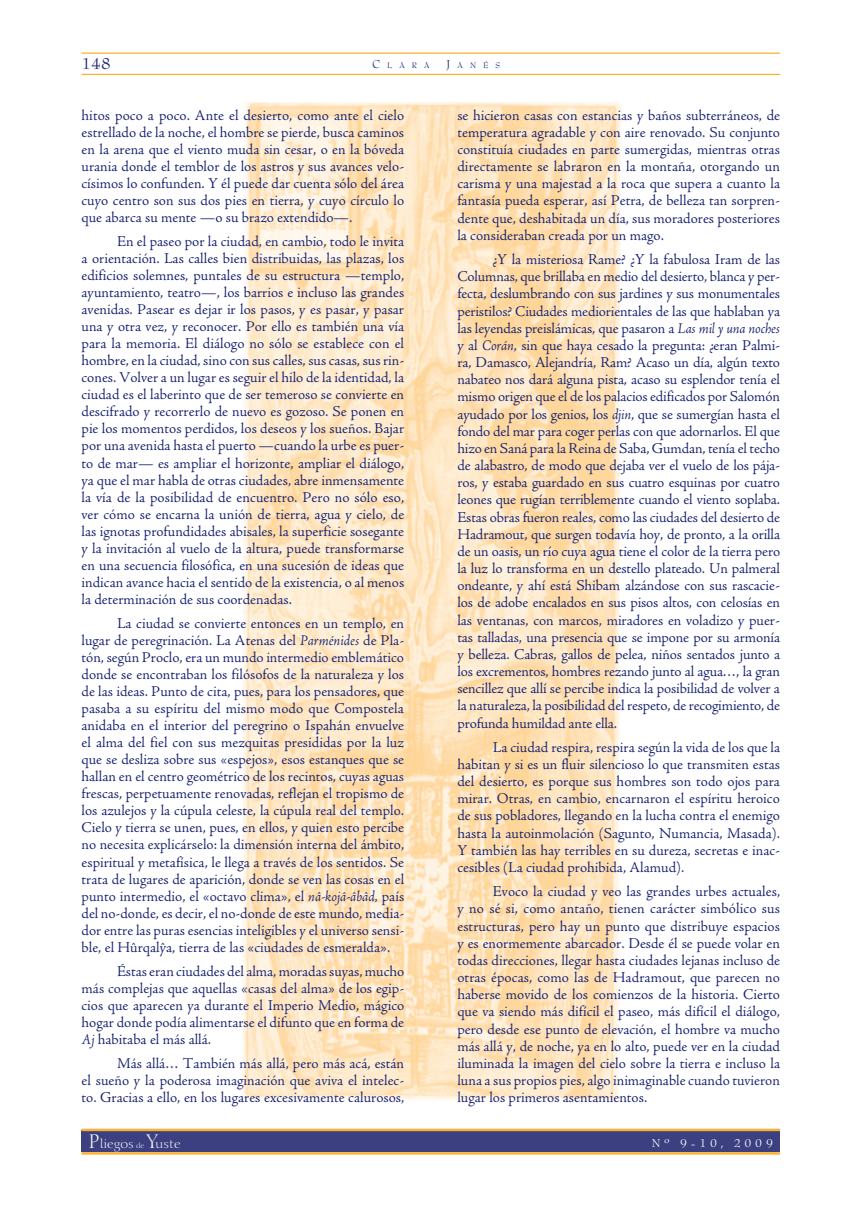
<style>
.page{position:relative;width:851px;height:1205px;background:#fff}
.page>*{position:absolute;margin:0;border:0;box-sizing:border-box;transform-origin:0 0}
.t1{font:17.5px "Bernhard Modern";color:#16216e}
.t2{font:15.62px/17.1px "Adobe Jenson";color:#16216e;text-align:justify}
.t3{font:12.5px "Bernhard Modern";letter-spacing:.3em;color:#fff}
.t4{font:12.25px "Calligraphic 810 BT";color:#fff}
.t5{font:8.75px "Bernhard Modern";letter-spacing:.785em;color:#16216e}
.s1{font-size:12.5px}
.s2{font-style:italic}
.s3{font-size:19px}
.s4{font-size:7px}
</style>
<div class="page">
<hr style="left:81px;top:74px;width:699px;height:1px;background:#fbb131">
<div style="left:81px;top:1130px;width:699px;height:22px;background:#3c4081"></div>
<hr style="left:81px;top:53px;width:699px;height:1px;background:#fbb131">
<hr style="left:81px;top:1128px;width:699px;height:3px;background:#fbb131">
<hr style="left:81px;top:1152px;width:699px;height:2px;background:#fbb131">
<img style="left:242px;top:103px;width:379px;height:998px">
<p class="t1" style="left:81px;top:55px;width:165px">148 <span class="s1">C</span></p>
<p class="t5" style="left:387px;top:61px;width:44px">LARA</p>
<p class="t5" style="left:446px;top:61px;width:55px"><span class="s1">J</span>ANÉS</p>
<p class="t2" style="left:81px;top:107px;width:324px">hitos poco a poco. Ante el desierto, como ante el cielo estrellado de la noche, el hombre se pierde, busca caminos en la arena que el viento muda sin cesar, o en la bóveda urania donde el temblor de los astros y sus avances velo&shy;císimos lo confunden. Y él puede dar cuenta sólo del área cuyo centro son sus dos pies en tierra, y cuyo círculo lo que abarca su mente —o su brazo extendido—.</p>
<p class="t2" style="left:81px;top:233px;width:324px;text-indent:35px">En el paseo por la ciudad, en cambio, todo le invita a orientación. Las calles bien distribuidas, las plazas, los edificios solemnes, puntales de su estructura —templo, ayuntamiento, teatro—, los barrios e incluso las grandes avenidas. Pasear es dejar ir los pasos, y es pasar, y pasar una y otra vez, y reconocer. Por ello es también una vía para la memoria. El diálogo no sólo se establece con el hombre, en la ciudad, sino con sus calles, sus casas, sus rin&shy;cones. Volver a un lugar es seguir el hilo de la identidad, la ciudad es el laberinto que de ser temeroso se convierte en descifrado y recorrerlo de nuevo es gozoso. Se ponen en pie los momentos perdidos, los deseos y los sueños. Bajar por una avenida hasta el puerto —cuando la urbe es puer&shy;to de mar— es ampliar el horizonte, ampliar el diálogo, ya que el mar habla de otras ciudades, abre inmensamente la vía de la posibilidad de encuentro. Pero no sólo eso, ver cómo se encarna la unión de tierra, agua y cielo, de las ignotas profundidades abisales, la superficie sosegante y la invitación al vuelo de la altura, puede transformarse en una secuencia filosófica, en una sucesión de ideas que indican avance hacia el sentido de la existencia, o al menos la determinación de sus coordenadas.</p>
<p class="t2" style="left:81px;top:615px;width:324px;text-indent:35px">La ciudad se convierte entonces en un templo, en lugar de peregrinación. La Atenas del <span class="s2">Parménides</span> de Pla&shy;tón, según Proclo, era un mundo intermedio emblemático donde se encontraban los filósofos de la naturaleza y los de las ideas. Punto de cita, pues, para los pensadores, que pasaba a su espíritu del mismo modo que Compostela anidaba en el interior del peregrino o Ispahán envuelve el alma del fiel con sus mezquitas presididas por la luz que se desliza sobre sus «espejos», esos estanques que se hallan en el centro geométrico de los recintos, cuyas aguas frescas, perpetuamente renovadas, reflejan el tropismo de los azulejos y la cúpula celeste, la cúpula real del templo.<br>Cielo y tierra se unen, pues, en ellos, y quien esto percibe no necesita explicárselo: la dimensión interna del ámbito, espiritual y metafísica, le llega a través de los sentidos. Se trata de lugares de aparición, donde se ven las cosas en el punto intermedio, el «octavo clima», el <span class="s2">nâ-kojâ-âbâd,</span> país del no-donde, es decir, el no-donde de este mundo, media&shy;dor entre las puras esencias inteligibles y el universo sensi&shy;ble, el Hûrqalya, tierra de las «ciudades de esmeralda».</p>
<p class="t2" style="left:81px;top:963px;width:324px;text-indent:35px">Éstas eran ciudades del alma, moradas suyas, mucho más complejas que aquellas «casas del alma» de los egip&shy;cios que aparecen ya durante el Imperio Medio, mágico hogar donde podía alimentarse el difunto que en forma de <span class="s2">Aj</span> habitaba el más allá.</p>
<p class="t2" style="left:81px;top:1055px;width:324px;text-indent:35px">Más allá… También más allá, pero más acá, están el sueño y la poderosa imaginación que aviva el intelec&shy;to. Gracias a ello, en los lugares excesivamente calurosos,</p>
<p class="t2" style="left:160px;top:939px;width:8px">ˆ</p>
<p class="t2" style="left:457px;top:107px;width:324px">se hicieron casas con estancias y baños subterráneos, de temperatura agradable y con aire renovado. Su conjunto constituía ciudades en parte sumergidas, mientras otras directamente se labraron en la montaña, otorgando un carisma y una majestad a la roca que supera a cuanto la fantasía pueda esperar, así Petra, de belleza tan sorpren&shy;dente que, deshabitada un día, sus moradores posteriores la consideraban creada por un mago.</p>
<p class="t2" style="left:457px;top:251px;width:324px;text-indent:35px">¿Y la misteriosa Rame? ¿Y la fabulosa Iram de las Columnas, que brillaba en medio del desierto, blanca y per&shy;fecta, deslumbrando con sus jardines y sus monumentales peristilos? Ciudades mediorientales de las que hablaban ya las leyendas preislámicas, que pasaron a <span class="s2">Las mil y una noches </span>y al <span class="s2">Corán</span>, sin que haya cesado la pregunta: ¿eran Palmi&shy;ra, Damasco, Alejandría, Ram? Acaso un día, algún texto nabateo nos dará alguna pista, acaso su esplendor tenía el mismo origen que el de los palacios edificados por Salomón ayudado por los genios, los <span class="s2">djin</span>, que se sumergían hasta el fondo del mar para coger perlas con que adornarlos. El que hizo en Saná para la Reina de Saba, Gumdan, tenía el techo de alabastro, de modo que dejaba ver el vuelo de los pája&shy;ros, y estaba guardado en sus cuatro esquinas por cuatro leones que rugían terriblemente cuando el viento soplaba.<br>Estas obras fueron reales, como las ciudades del desierto de Hadramout, que surgen todavía hoy, de pronto, a la orilla de un oasis, un río cuya agua tiene el color de la tierra pero la luz lo transforma en un destello plateado. Un palmeral ondeante, y ahí está Shibam alzándose con sus rascacie&shy;los de adobe encalados en sus pisos altos, con celosías en las ventanas, con marcos, miradores en voladizo y puer&shy;tas talladas, una presencia que se impone por su armonía y belleza. Cabras, gallos de pelea, niños sentados junto a los excrementos, hombres rezando junto al agua…, la gran sencillez que allí se percibe indica la posibilidad de volver a la naturaleza, la posibilidad del respeto, de recogimiento, de profunda humildad ante ella.</p>
<p class="t2" style="left:457px;top:739px;width:324px;text-indent:35px">La ciudad respira, respira según la vida de los que la habitan y si es un fluir silencioso lo que transmiten estas del desierto, es porque sus hombres son todo ojos para mirar. Otras, en cambio, encarnaron el espíritu heroico de sus pobladores, llegando en la lucha contra el enemigo hasta la autoinmolación (Sagunto, Numancia, Masada).<br>Y también las hay terribles en su dureza, secretas e inac&shy;cesibles (La ciudad prohibida, Alamud).</p>
<p class="t2" style="left:457px;top:883px;width:324px;text-indent:35px">Evoco la ciudad y veo las grandes urbes actuales, y no sé si, como antaño, tienen carácter simbólico sus estructuras, pero hay un punto que distribuye espacios y es enormemente abarcador. Desde él se puede volar en todas direcciones, llegar hasta ciudades lejanas incluso de otras épocas, como las de Hadramout, que parecen no haberse movido de los comienzos de la historia. Cierto que va siendo más difícil el paseo, más difícil el diálogo, pero desde ese punto de elevación, el hombre va mucho más allá y, de noche, ya en lo alto, puede ver en la ciudad iluminada la imagen del cielo sobre la tierra e incluso la luna a sus propios pies, algo inimaginable cuando tuvieron lugar los primeros asentamientos.</p>
<p class="t4" style="left:89px;top:1136px;width:94px"><span class="s3">P</span>liegos <span class="s4">de</span> <span class="s3">Y</span>uste</p>
<p class="t3" style="left:651px;top:1136px;width:123px">Nº 9-10, 2009</p>
</div>
